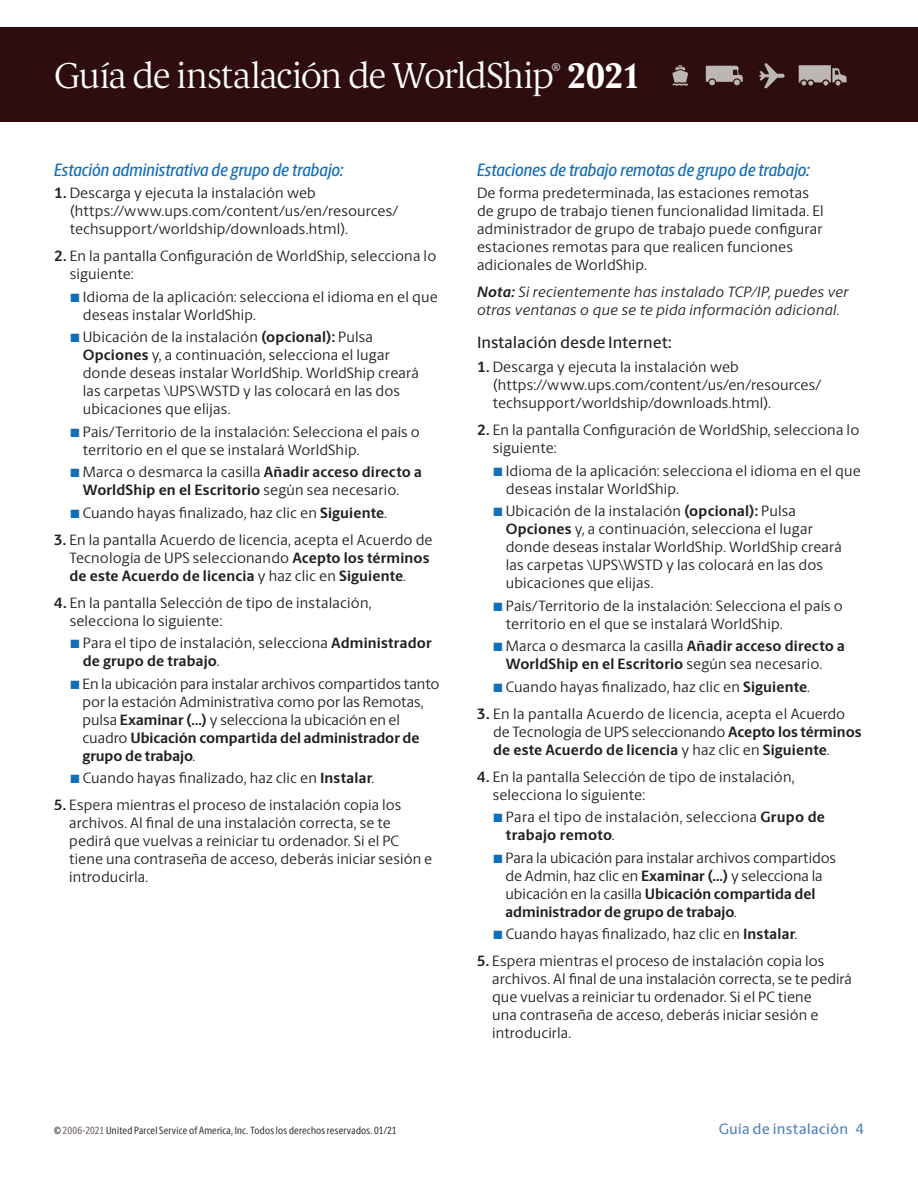
<style>
.page{position:relative;width:918px;height:1188px;background:#fff}
.page>*{position:absolute;margin:0;border:0;box-sizing:border-box;transform-origin:0 0}
.t1{font:200 36px "UPS Berlingske Serif Tx";letter-spacing:-.03em;color:#fff}
.t2{font:italic 500 18px "UPS Berlingske Sans Cn";color:#136fb8}
.t3{font:500 16.5px "UPS Berlingske Sans";color:#231f20}
.t4{font:15px/18px "UPS Berlingske Sans";letter-spacing:.01em;color:#231f20}
.t5{font:700 15px/18px "UPS Berlingske Sans";letter-spacing:.01em;color:#231f20}
.t6{font:italic 15px/18px "UPS Berlingske Sans";letter-spacing:.025em;color:#231f20}
.t7{font:500 15px "UPS Berlingske Sans";letter-spacing:.01em;color:#5181c2}
.t8{font:10.5px "UPS Berlingske Sans Cn";letter-spacing:.02em;color:#231f20}
.s1{font-weight:700}
.s2{color:#136fb8}
.s3{font-weight:400}
.s4{color:#64504f}
</style>
<div class="page">
<div style="left:0;top:27px;width:918px;height:95px;background:#2e0d0f"></div>
<svg style="left:672px;top:65px;width:16px;height:21px"></svg>
<svg style="left:706px;top:66px;width:37px;height:20px"></svg>
<svg style="left:759px;top:63px;width:26px;height:25px"></svg>
<svg style="left:799px;top:65px;width:48px;height:21px"></svg>
<h1 class="t1" style="left:54px;top:50px;width:589px">Guía de instalación de WorldShip<sup>®</sup> <span class="s1">2021</span></h1>
<p class="t2" style="left:54px;top:156px;width:291px">Estación administrativa de grupo de trabajo:</p>
<p class="t4" style="left:70px;top:183px;width:330px;text-indent:-16px"><span class="s1">1.</span> Descarga y ejecuta la instalación web (https://www.ups.com/content/us/en/resources/ techsupport/worldship/downloads.html).</p>
<p class="t4" style="left:70px;top:246px;width:368px;text-indent:-16px"><span class="s1">2.</span> En la pantalla Configuración de WorldShip, selecciona lo siguiente:</p>
<p class="t4" style="left:83px;top:287px;width:357px;text-indent:-12px"><span class="s2">■</span> Idioma de la aplicación: selecciona el idioma en el que deseas instalar WorldShip.</p>
<p class="t4" style="left:83px;top:327px;width:338px;text-indent:-12px"><span class="s2">■</span> Ubicación de la instalación <span class="s1">(opcional):</span> Pulsa <span class="s1">Opciones</span> y, a continuación, selecciona el lugar donde deseas instalar WorldShip. WorldShip creará las carpetas \UPS\WSTD y las colocará en las dos ubicaciones que elijas.</p>
<p class="t4" style="left:83px;top:422px;width:339px;text-indent:-12px"><span class="s2">■</span> País/Territorio de la instalación: Selecciona el país o territorio en el que se instalará WorldShip.</p>
<p class="t5" style="left:83px;top:463px;width:341px;text-indent:-12px"><span class="s2">■</span> <span class="s3">Marca o desmarca la casilla</span> Añadir acceso directo a<br>WorldShip en el Escritorio <span class="s3">según sea necesario.</span></p>
<p class="t4" style="left:70px;top:503px;width:318px"><span class="s2">■</span> Cuando hayas finalizado, haz clic en <span class="s1">Siguiente</span>.</p>
<p class="t4" style="left:69px;top:530px;width:365px;text-indent:-15px"><span class="s1">3.</span> En la pantalla Acuerdo de licencia, acepta el Acuerdo de<br>Tecnología de UPS seleccionando <span class="s1">Acepto los términos de este Acuerdo de licencia</span> y haz clic en <span class="s1">Siguiente</span>.</p>
<p class="t4" style="left:70px;top:593px;width:304px;text-indent:-16px"><span class="s1">4.</span> En la pantalla Selección de tipo de instalación, selecciona lo siguiente:</p>
<p class="t4" style="left:83px;top:633px;width:350px;text-indent:-12px"><span class="s2">■</span> Para el tipo de instalación, selecciona <span class="s1">Administrador de grupo de trabajo</span>.</p>
<p class="t4" style="left:83px;top:674px;width:358px;text-indent:-12px"><span class="s2">■</span> En la ubicación para instalar archivos compartidos tanto por la estación Administrativa como por las Remotas, pulsa <span class="s1">Examinar (…)</span> y selecciona la ubicación en el cuadro <span class="s1">Ubicación compartida del administrador de grupo de trabajo</span>.</p>
<p class="t4" style="left:70px;top:768px;width:305px"><span class="s2">■</span> Cuando hayas finalizado, haz clic en <span class="s1">Instalar</span>.</p>
<p class="t4" style="left:69px;top:795px;width:365px;text-indent:-15px"><span class="s1">5.</span> Espera mientras el proceso de instalación copia los archivos. Al final de una instalación correcta, se te pedirá que vuelvas a reiniciar tu ordenador. Si el PC tiene una contraseña de acceso, deberás iniciar sesión e introducirla.</p>
<p class="t2" style="left:477px;top:156px;width:334px">Estaciones de trabajo remotas de grupo de trabajo:</p>
<p class="t4" style="left:477px;top:183px;width:348px">De forma predeterminada, las estaciones remotas de grupo de trabajo tienen funcionalidad limitada. El administrador de grupo de trabajo puede configurar estaciones remotas para que realicen funciones adicionales de WorldShip.</p>
<p class="t6" style="left:477px;top:282px;width:373px"><span class="s1">Nota:</span> Si recientemente has instalado TCP/IP, puedes ver otras ventanas o que se te pida información adicional.</p>
<p class="t3" style="left:477px;top:329px;width:196px">Instalación desde Internet:</p>
<p class="t4" style="left:493px;top:357px;width:330px;text-indent:-16px"><span class="s1">1.</span> Descarga y ejecuta la instalación web (https://www.ups.com/content/us/en/resources/ techsupport/worldship/downloads.html).</p>
<p class="t4" style="left:493px;top:420px;width:368px;text-indent:-16px"><span class="s1">2.</span> En la pantalla Configuración de WorldShip, selecciona lo siguiente:</p>
<p class="t4" style="left:506px;top:461px;width:357px;text-indent:-12px"><span class="s2">■</span> Idioma de la aplicación: selecciona el idioma en el que deseas instalar WorldShip.</p>
<p class="t4" style="left:506px;top:501px;width:338px;text-indent:-12px"><span class="s2">■</span> Ubicación de la instalación <span class="s1">(opcional):</span> Pulsa <span class="s1">Opciones</span> y, a continuación, selecciona el lugar donde deseas instalar WorldShip. WorldShip creará las carpetas \UPS\WSTD y las colocará en las dos ubicaciones que elijas.</p>
<p class="t4" style="left:506px;top:596px;width:339px;text-indent:-12px"><span class="s2">■</span> País/Territorio de la instalación: Selecciona el país o territorio en el que se instalará WorldShip.</p>
<p class="t5" style="left:506px;top:637px;width:341px;text-indent:-12px"><span class="s2">■</span> <span class="s3">Marca o desmarca la casilla</span> Añadir acceso directo a<br>WorldShip en el Escritorio <span class="s3">según sea necesario.</span></p>
<p class="t4" style="left:494px;top:677px;width:318px"><span class="s2">■</span> Cuando hayas finalizado, haz clic en <span class="s1">Siguiente</span>.</p>
<p class="t4" style="left:493px;top:704px;width:370px;text-indent:-16px"><span class="s1">3.</span> En la pantalla Acuerdo de licencia, acepta el Acuerdo de Tecnología de UPS seleccionando <span class="s1">Acepto los términos de este Acuerdo de licencia</span> y haz clic en <span class="s1">Siguiente</span>.</p>
<p class="t4" style="left:493px;top:767px;width:304px;text-indent:-16px"><span class="s1">4.</span> En la pantalla Selección de tipo de instalación, selecciona lo siguiente:</p>
<p class="t4" style="left:506px;top:807px;width:321px;text-indent:-12px"><span class="s2">■</span> Para el tipo de instalación, selecciona <span class="s1">Grupo de trabajo remoto</span>.</p>
<p class="t4" style="left:506px;top:848px;width:332px;text-indent:-12px"><span class="s2">■</span> Para la ubicación para instalar archivos compartidos de Admin, haz clic en <span class="s1">Examinar (…)</span> y selecciona la ubicación en la casilla <span class="s1">Ubicación compartida del administrador de grupo de trabajo</span>.</p>
<p class="t4" style="left:494px;top:924px;width:305px"><span class="s2">■</span> Cuando hayas finalizado, haz clic en <span class="s1">Instalar</span>.</p>
<p class="t4" style="left:492px;top:951px;width:361px;text-indent:-15px"><span class="s1">5.</span> Espera mientras el proceso de instalación copia los archivos. Al final de una instalación correcta, se te pedirá que vuelvas a reiniciar tu ordenador. Si el PC tiene<br>una contraseña de acceso, deberás iniciar sesión e introducirla.</p>
<p class="t8" style="left:54px;top:1123px;width:344px">© <span class="s4">2006-2021</span> United Parcel Service of America, Inc. Todos los derechos reservados. 01/21</p>
<p class="t7" style="left:719px;top:1117px;width:147px">Guía de instalación 4</p>
</div>
